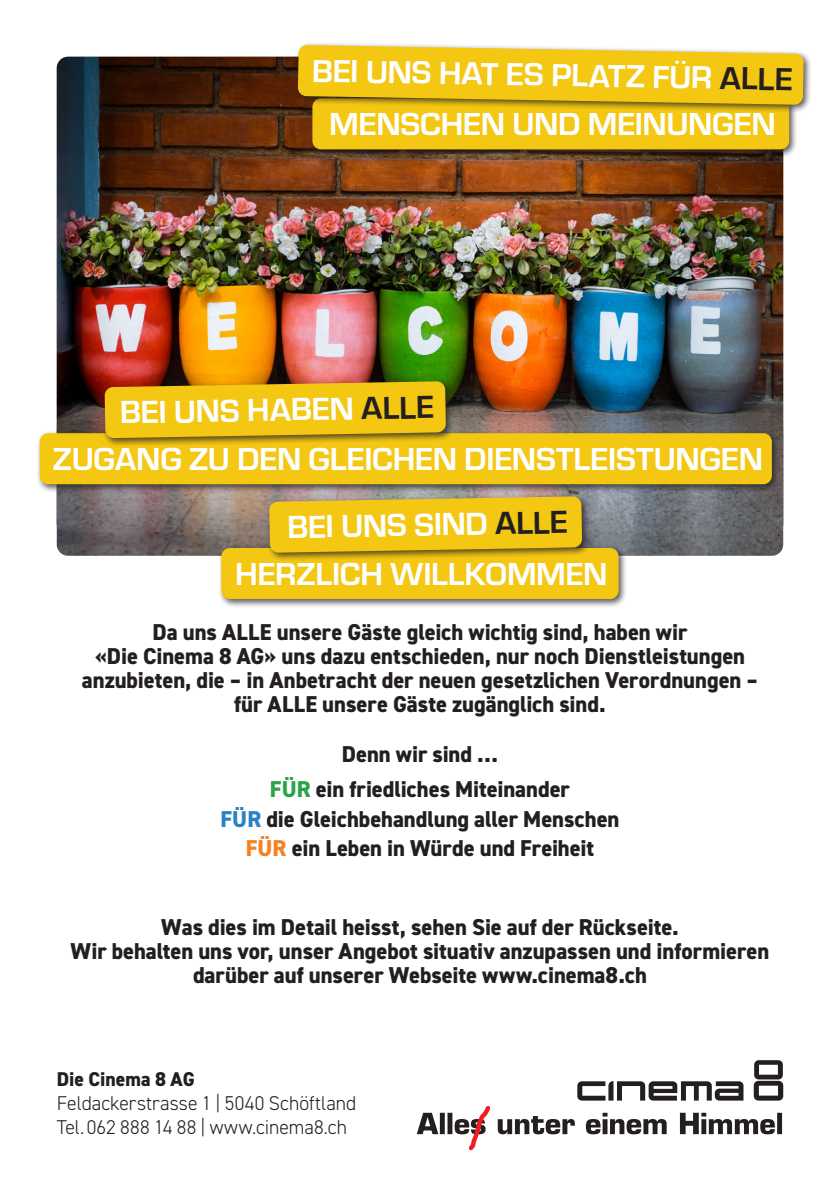
<style>
.page{position:relative;width:840px;height:1191px;background:#fff}
.page>*{position:absolute;margin:0;border:0;box-sizing:border-box;transform-origin:0 0}
.t1{font:700 33px "Eurostile";letter-spacing:-.005em;color:#fff}
.te_vF{font:800 23px/24px "DIN2014";color:#231f20;text-align:center}
.te_vF-2{font:300 20px/24px "DIN2014";color:#231f20}
.s1{color:#231f20}
.s2{color:#29a449}
.s3{color:#2783c5}
.s4{color:#f58220}
.s5{font-weight:800}
</style>
<div class="page">
<img style="left:57px;top:57px;width:725px;height:365px">
<img style="left:57px;top:422px;width:725px;height:134px">
<div style="left:309px;top:95px;width:489px;height:63px;background:#231f20;opacity:.75"></div>
<div style="left:312px;top:98px;width:476px;height:51px;background:#f3c712;border-radius:9px"></div>
<div style="left:294px;top:42px;width:518px;height:72px;background:#231f20;opacity:.75"></div>
<svg style="left:298px;top:45px;width:505px;height:60px;background:#ecc422"></svg>
<div style="left:36px;top:430px;width:744px;height:63px;background:#231f20;opacity:.75"></div>
<div style="left:40px;top:433px;width:731px;height:51px;background:#f3c712;border-radius:9px"></div>
<div style="left:101px;top:378px;width:354px;height:69px;background:#231f20;opacity:.75"></div>
<svg style="left:105px;top:381px;width:340px;height:57px;background:#e7ba12"></svg>
<div style="left:218px;top:544px;width:409px;height:64px;background:#231f20;opacity:.75"></div>
<div style="left:221px;top:548px;width:397px;height:51px;background:#f3c712;border-radius:9px"></div>
<div style="left:265px;top:493px;width:325px;height:68px;background:#231f20;opacity:.75"></div>
<svg style="left:269px;top:496px;width:312px;height:57px;background:#e8bf1a"></svg>
<svg style="left:416px;top:1060px;width:366px;height:91px"></svg>
<p class="t1" style="left:312px;top:47px;width:482px;rotate:1deg">BEI UNS HAT ES PLATZ FÜR <span class="s1">ALLE</span></p>
<p class="t1" style="left:329px;top:100px;width:448px">MENSCHEN UND MEINUNGEN</p>
<p class="t1" style="left:119px;top:389px;width:315px;rotate:-1deg">BEI UNS HABEN <span class="s1">ALLE</span></p>
<p class="t1" style="left:53px;top:435px;width:711px">ZUGANG ZU DEN GLEICHEN DIENSTLEISTUNGEN</p>
<p class="t1" style="left:286px;top:503px;width:282px;rotate:-1deg">BEI UNS SIND <span class="s1">ALLE</span></p>
<p class="t1" style="left:235px;top:550px;width:373px">HERZLICH WILLKOMMEN</p>
<p class="te_vF" style="left:82px;top:620px;width:677px">Da uns ALLE unsere Gäste gleich wichtig sind, haben wir<br>«Die Cinema 8 AG» uns dazu entschieden, nur noch Dienstleistungen anzubieten, die – in Anbetracht der neuen gesetzlichen Verordnungen – für ALLE unsere Gäste zugänglich sind.</p>
<p class="te_vF" style="left:341px;top:741px;width:158px">Denn wir sind …</p>
<p class="te_vF" style="left:270px;top:777px;width:301px"><span class="s2">FÜR</span> ein friedliches Miteinander</p>
<p class="te_vF" style="left:220px;top:806px;width:400px"><span class="s3">FÜR</span> die Gleichbehandlung aller Menschen</p>
<p class="te_vF" style="left:246px;top:836px;width:349px"><span class="s4">FÜR</span> ein Leben in Würde und Freiheit</p>
<p class="te_vF" style="left:71px;top:915px;width:700px">Was dies im Detail heisst, sehen Sie auf der Rückseite.<br>Wir behalten uns vor, unser Angebot situativ anzupassen und informieren darüber auf unserer Webseite www.cinema8.ch</p>
<p class="te_vF-2" style="left:57px;top:1067px;width:301px"><span class="s5">Die Cinema 8 AG<br></span>Feldackerstrasse 1 | 5040 Schöftland<br>Tel. 062 888 14 88 | www.cinema8.ch</p>
</div>
